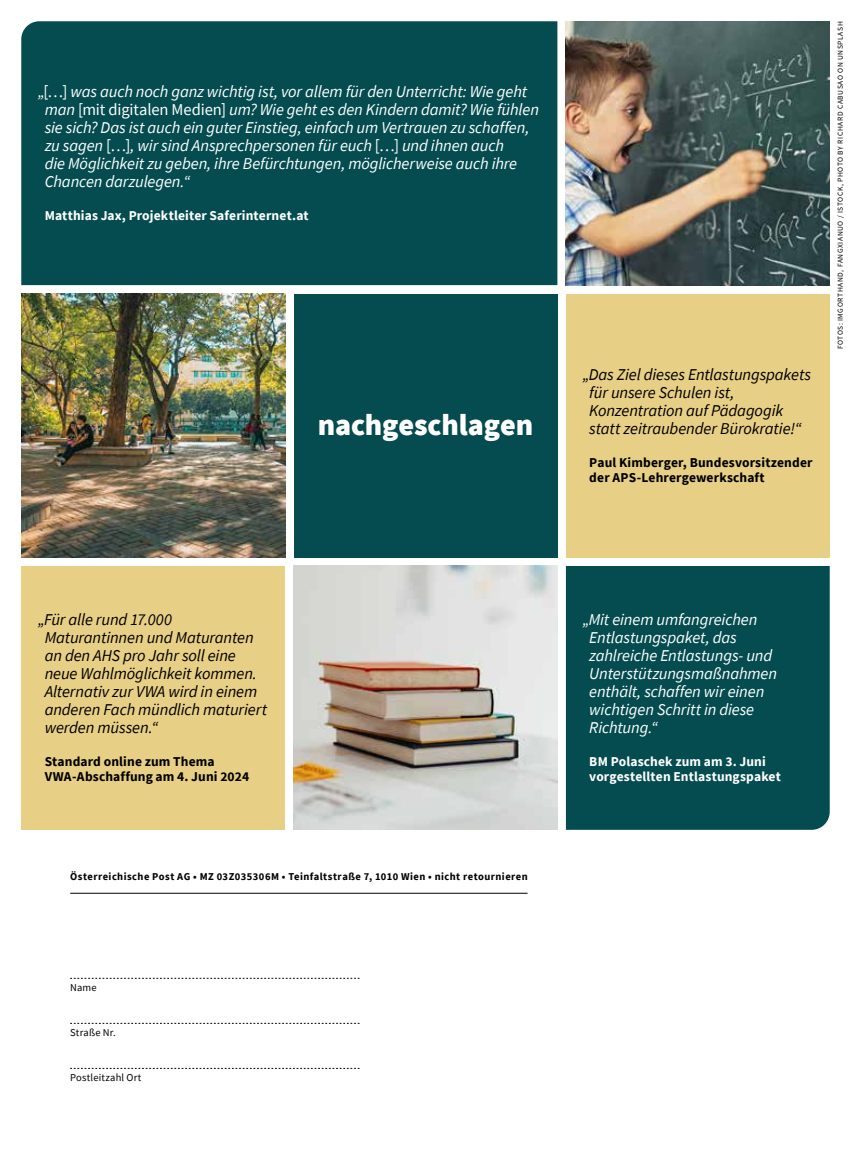
<style>
.page{position:relative;width:851px;height:1149px;background:#fff}
.page>*{position:absolute;margin:0;border:0;box-sizing:border-box;transform-origin:0 0}
.t1{font:900 30px "Source Sans Pro";letter-spacing:-.005em;color:#fff}
.t2{font:italic 16.5px/18px "Source Sans Pro";letter-spacing:-.01em;color:#fff}
.t3{font:italic 16.5px/18px "Source Sans Pro";letter-spacing:-.01em;color:#000}
.t4{font:700 13.5px/15px "Source Sans Pro";letter-spacing:.01em;color:#000}
.t5{font:700 13.5px/15px "Source Sans Pro";letter-spacing:.01em;color:#fff}
.t6{font:700 10.5px "Source Sans Pro";letter-spacing:.045em;color:#000}
.t7{font:10.5px "Source Sans Pro";letter-spacing:.015em;color:#000}
.t8{font:7.5px "Source Sans Pro";letter-spacing:.075em;color:#000}
.s1{font-style:normal}
</style>
<div class="page">
<svg style="left:70px;top:977px;width:289px;height:1px"></svg>
<svg style="left:70px;top:1022px;width:289px;height:1px"></svg>
<svg style="left:70px;top:1067px;width:289px;height:1px"></svg>
<hr style="left:70px;top:892px;width:457px;height:1px;background:#000">
<div style="left:293px;top:293px;width:264px;height:264px;background:#044c4f"></div>
<div style="left:566px;top:566px;width:263px;height:263px;background:#044c4f"></div>
<div style="left:21px;top:21px;width:536px;height:264px;background:#044c4f"></div>
<div style="left:566px;top:293px;width:263px;height:264px;background:#e8cf86"></div>
<img style="left:566px;top:21px;width:263px;height:264px">
<img style="left:21px;top:293px;width:264px;height:264px">
<img style="left:293px;top:566px;width:264px;height:263px">
<div style="left:21px;top:566px;width:264px;height:263px;background:#e8cf86"></div>
<p class="t2" style="left:45px;top:82px;width:496px;text-indent:-6px">„<span class="s1">[…]</span> was auch noch ganz wichtig ist, vor allem für den Unterricht: Wie geht man <span class="s1">[mit digitalen Medien]</span> um? Wie geht es den Kindern damit? Wie fühlen sie sich? Das ist auch ein guter Einstieg, einfach um Vertrauen zu schaffen, zu sagen <span class="s1">[…]</span>, wir sind Ansprechpersonen für euch <span class="s1">[…]</span> und ihnen auch<br>die Möglichkeit zu geben, ihre Befürchtungen, möglicherweise auch ihre Chancen darzulegen.“</p>
<p class="t5" style="left:45px;top:208px;width:265px">Matthias Jax, Projektleiter Saferinternet.at</p>
<h1 class="t1" style="left:317px;top:404px;width:217px">nachgeschlagen</h1>
<p class="t3" style="left:589px;top:365px;width:223px;text-indent:-6px">„Das Ziel dieses Entlastungspakets für unsere Schulen ist,<br>Konzentration auf Pädagogik statt zeitraubender Bürokratie!“</p>
<p class="t4" style="left:589px;top:454px;width:225px">Paul Kimberger, Bundesvorsitzender der APS-Lehrergewerkschaft</p>
<p class="t8" style="left:835px;top:349px;width:329px;rotate:-90deg">FOTOS: IMGORTHAND, FANGXIANUO / ISTOCK, PHOTO BY RICHARD CABUSAO ON UNSPLASH</p>
<p class="t3" style="left:45px;top:610px;width:224px;text-indent:-6px">„Für alle rund 17.000<br>Maturantinnen und Maturanten an den AHS pro Jahr soll eine neue Wahlmöglichkeit kommen.<br>Alternativ zur VWA wird in einem anderen Fach mündlich maturiert werden müssen.“</p>
<p class="t4" style="left:45px;top:754px;width:206px">Standard online zum Thema<br>VWA-Abschaffung am 4. Juni 2024</p>
<p class="t6" style="left:70px;top:869px;width:459px">Österreichische Post AG • MZ 03Z035306M • Teinfaltstraße 7, 1010 Wien • nicht retournieren</p>
<p class="t7" style="left:70px;top:980px;width:28px">Name</p>
<p class="t7" style="left:70px;top:1025px;width:47px">Straße Nr.</p>
<p class="t7" style="left:70px;top:1070px;width:73px">Postleitzahl Ort</p>
<p class="t2" style="left:589px;top:610px;width:189px;text-indent:-6px">„Mit einem umfangreichen<br>Entlastungspaket, das zahlreiche Entlastungs- und<br>Unterstützungsmaßnahmen enthält, schaffen wir einen wichtigen Schritt in diese<br>Richtung.“</p>
<p class="t5" style="left:589px;top:754px;width:193px">BM Polaschek zum am 3. Juni vorgestellten Entlastungspaket</p>
</div>
